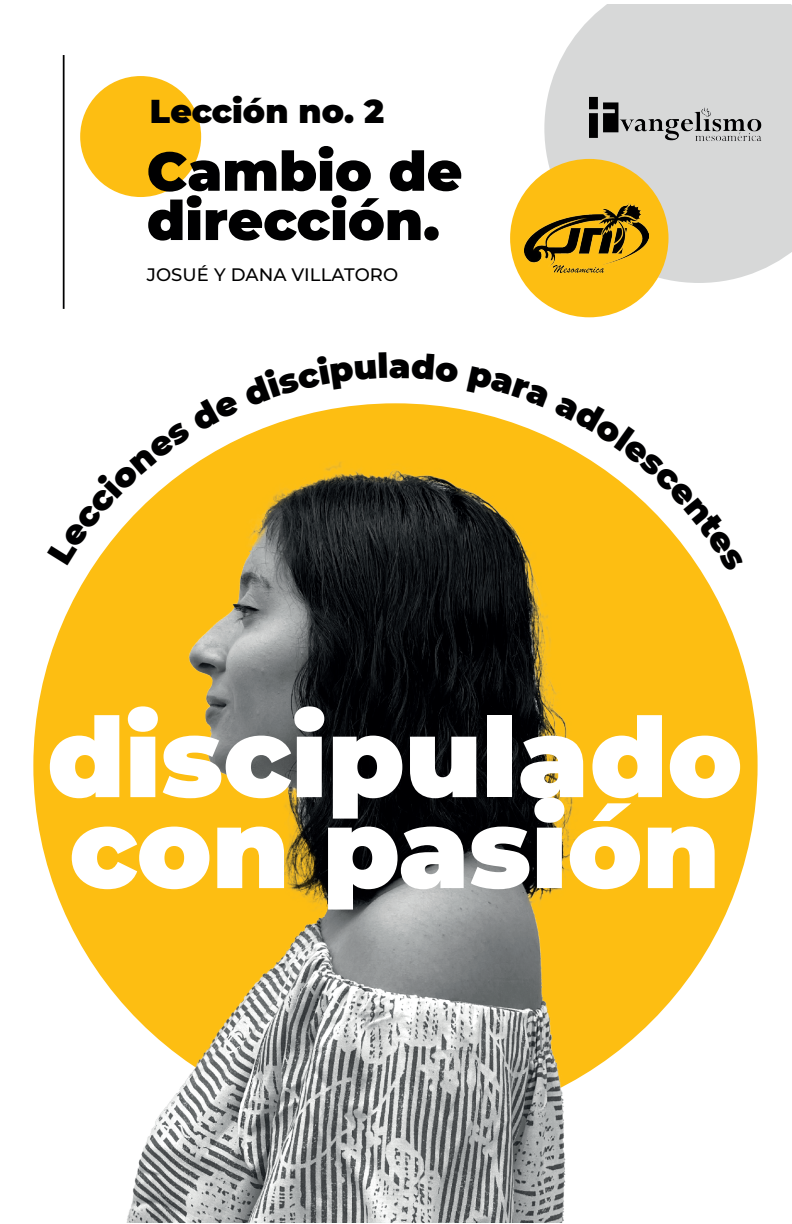
<style>
.page{position:relative;width:792px;height:1224px;background:#fff}
.page>*{position:absolute;margin:0;border:0;box-sizing:border-box;transform-origin:0 0}
.t1{font:900 110.6px/91px "Montserrat";color:#fff}
.t2{font:900 54.6px/49.2px "Montserrat";color:#000001}
.t3{font:900 33px "Montserrat";color:#000001}
.t4{font:500 18px "Montserrat";letter-spacing:.005em;color:#000001}
</style>
<div class="page">
<div style="left:33px;top:403px;width:725px;height:725px;background:#fdbe12;border-radius:50%"></div>
<img style="left:112px;top:487px;width:496px;height:736px">
<svg style="left:544px;top:4px;width:248px;height:279px;background:#d9dada"></svg>
<div style="left:510px;top:159px;width:159px;height:158px;background:#fdbe12;border-radius:50%"></div>
<div style="left:80px;top:76px;width:121px;height:121px;background:#fdbe12;border-radius:50%"></div>
<hr style="left:63px;top:55px;width:2px;height:254px;background:#000001">
<img style="left:525px;top:204px;width:124px;height:69px">
<img style="left:589px;top:97px;width:178px;height:45px">
<svg style="left:94px;top:403px;width:365px;height:162px"></svg>
<svg style="left:467px;top:410px;width:236px;height:163px"></svg>
<p class="t3" style="left:150px;top:86px;width:236px">Lección no. 2</p>
<p class="t2" style="left:147px;top:143px;width:317px">Cambio de dirección.</p>
<p class="t4" style="left:147px;top:262px;width:253px">JOSUÉ Y DANA VILLATORO</p>
<p class="t1" style="left:47px;top:705px;width:697px">discipulado con pasión</p>
</div>
